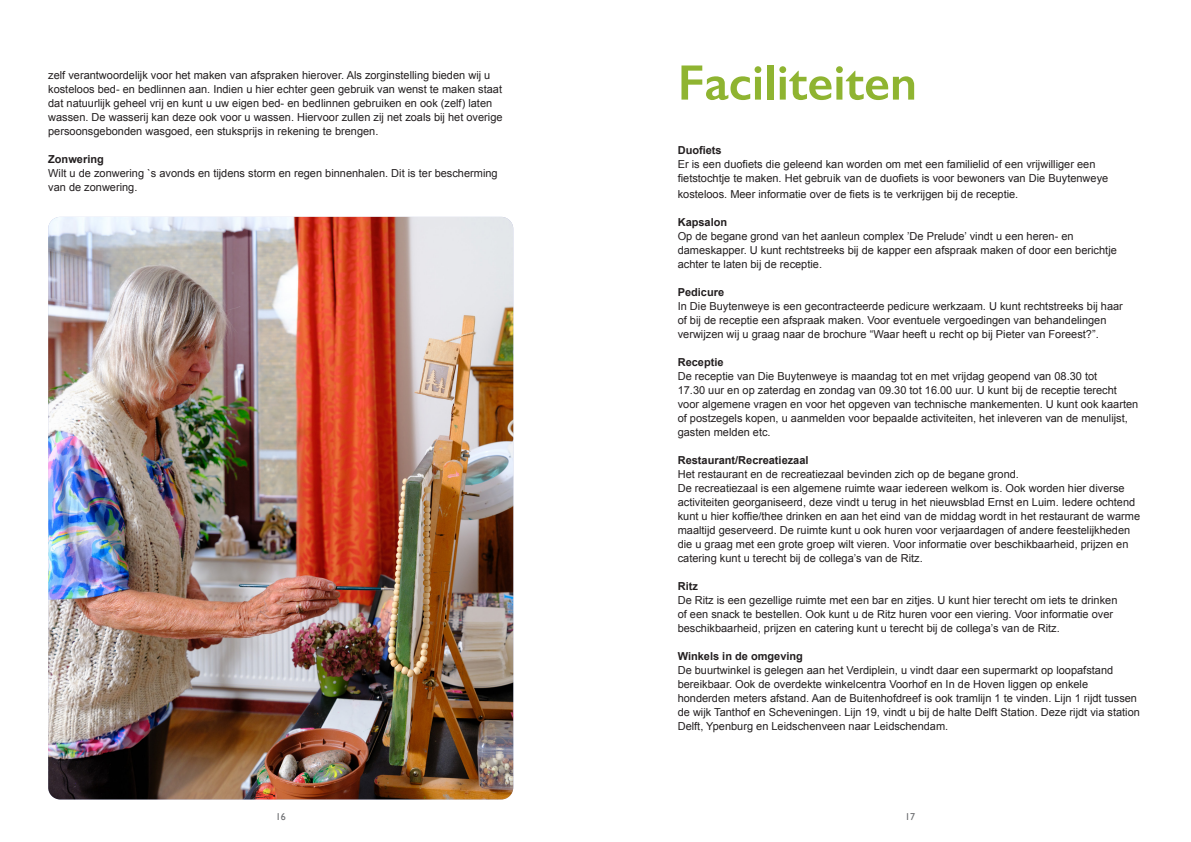
<style>
.page{position:relative;width:1191px;height:842px;background:#fff}
.page>*{position:absolute;margin:0;border:0;box-sizing:border-box;transform-origin:0 0}
.Kop_3{font:600 50px "Gill Sans";color:#8fb431}
.Kop_3-2{font:11px/14px "Arial";color:#231f20}
.body{font:11px/14px "Arial";color:#231f20}
.Kop_3-3{font:700 11px "Arial";color:#231f20}
.body-2{font:700 11px "Arial";color:#231f20}
.t1{font:10px "Gill Sans";color:#6c6d70}
</style>
<div class="page">
<img style="left:48px;top:217px;width:465px;height:582px">
<p class="Kop_3-2" style="left:48px;top:68px;width:456px">zelf verantwoordelijk voor het maken van afspraken hierover. Als zorginstelling bieden wij u kosteloos bed- en bedlinnen aan. Indien u hier echter geen gebruik van wenst te maken staat dat natuurlijk geheel vrij en kunt u uw eigen bed- en bedlinnen gebruiken en ook (zelf) laten wassen. De wasserij kan deze ook voor u wassen. Hiervoor zullen zij net zoals bij het overige persoonsgebonden wasgoed, een stuksprijs in rekening te brengen.</p>
<p class="Kop_3-3" style="left:48px;top:152px;width:57px">Zonwering</p>
<p class="Kop_3-2" style="left:48px;top:166px;width:451px">Wilt u de zonwering `s avonds en tijdens storm en regen binnenhalen. Dit is ter bescherming van de zonwering.</p>
<p class="Kop_3" style="left:677px;top:52px;width:241px">Faciliteiten</p>
<p class="body-2" style="left:677px;top:143px;width:45px">Duofiets</p>
<p class="body" style="left:677px;top:157px;width:432px">Er is een duofiets die geleend kan worden om met een familielid of een vrijwilliger een fietstochtje te maken. Het gebruik van de duofiets is voor bewoners van Die Buytenweye</p>
<p class="body" style="left:677px;top:187px;width:342px">kosteloos. Meer informatie over de fiets is te verkrijgen bij de receptie.</p>
<p class="Kop_3-3" style="left:677px;top:215px;width:51px">Kapsalon</p>
<p class="body" style="left:677px;top:230px;width:440px">Op de begane grond van het aanleun complex ’De Prelude’ vindt u een heren- en dameskapper. U kunt rechtstreeks bij de kapper een afspraak maken of door een berichtje achter te laten bij de receptie.</p>
<p class="Kop_3-3" style="left:677px;top:285px;width:48px">Pedicure</p>
<p class="Kop_3-2" style="left:677px;top:300px;width:447px">In Die Buytenweye is een gecontracteerde pedicure werkzaam. U kunt rechtstreeks bij haar of bij de receptie een afspraak maken. Voor eventuele vergoedingen van behandelingen verwijzen wij u graag naar de brochure “Waar heeft u recht op bij Pieter van Foreest?”.</p>
<p class="Kop_3-3" style="left:677px;top:355px;width:47px">Receptie</p>
<p class="Kop_3-2" style="left:677px;top:370px;width:421px">De receptie van Die Buytenweye is maandag tot en met vrijdag geopend van 08.30 tot</p>
<p class="Kop_3-2" style="left:677px;top:384px;width:462px">17.30 uur en op zaterdag en zondag van 09.30 tot 16.00 uur. U kunt bij de receptie terecht voor algemene vragen en voor het opgeven van technische mankementen. U kunt ook kaarten of postzegels kopen, u aanmelden voor bepaalde activiteiten, het inleveren van de menulijst, gasten melden etc.</p>
<p class="Kop_3-3" style="left:677px;top:453px;width:132px">Restaurant/Recreatiezaal</p>
<p class="Kop_3-2" style="left:677px;top:468px;width:343px">Het restaurant en de recreatiezaal bevinden zich op de begane grond.</p>
<p class="Kop_3-2" style="left:677px;top:482px;width:464px">De recreatiezaal is een algemene ruimte waar iedereen welkom is. Ook worden hier diverse activiteiten georganiseerd, deze vindt u terug in het nieuwsblad Ernst en Luim. Iedere ochtend kunt u hier koffie/thee drinken en aan het eind van de middag wordt in het restaurant de warme maaltijd geserveerd. De ruimte kunt u ook huren voor verjaardagen of andere feestelijkheden die u graag met een grote groep wilt vieren. Voor informatie over beschikbaarheid, prijzen en catering kunt u terecht bij de collega’s van de Ritz.</p>
<p class="Kop_3-3" style="left:677px;top:579px;width:22px">Ritz</p>
<p class="Kop_3-2" style="left:677px;top:594px;width:441px">De Ritz is een gezellige ruimte met een bar en zitjes. U kunt hier terecht om iets te drinken of een snack te bestellen. Ook kunt u de Ritz huren voor een viering. Voor informatie over beschikbaarheid, prijzen en catering kunt u terecht bij de collega’s van de Ritz.</p>
<p class="Kop_3-3" style="left:677px;top:649px;width:127px">Winkels in de omgeving</p>
<p class="Kop_3-2" style="left:677px;top:664px;width:464px">De buurtwinkel is gelegen aan het Verdiplein, u vindt daar een supermarkt op loopafstand bereikbaar. Ook de overdekte winkelcentra Voorhof en In de Hoven liggen op enkele honderden meters afstand. Aan de Buitenhofdreef is ook tramlijn 1 te vinden. Lijn 1 rijdt tussen de wijk Tanthof en Scheveningen. Lijn 19, vindt u bij de halte Delft Station. Deze rijdt via station Delft, Ypenburg en Leidschenveen naar Leidschendam.</p>
<p class="t1" style="left:276px;top:810px;width:11px">16</p>
<p class="t1" style="left:905px;top:810px;width:11px">17</p>
</div>
